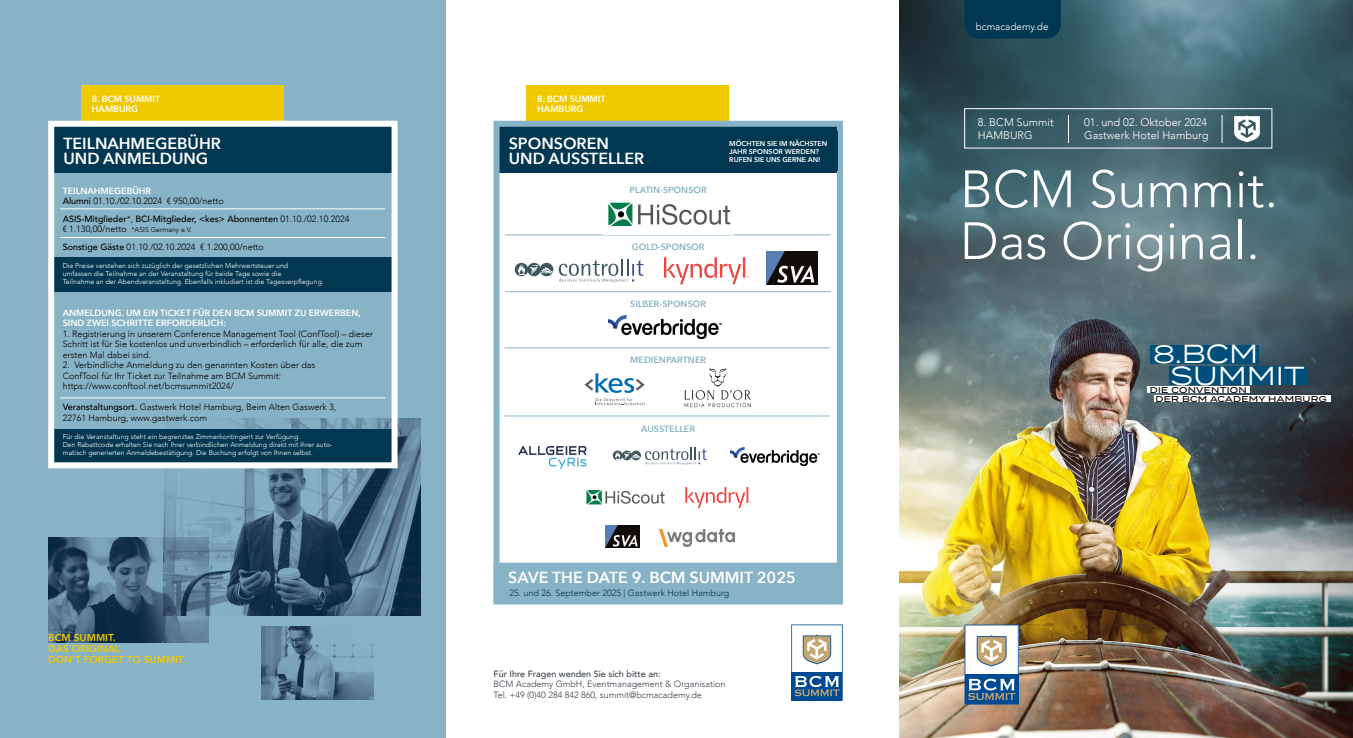
<style>
.page{position:relative;width:1353px;height:738px;background:#fff}
.page>*{position:absolute;margin:0;border:0;box-sizing:border-box;transform-origin:0 0}
.t1{font:300 51.8px/51.8px "Avenir";color:#fff}
.t2{font:26.1px "Termina";color:#fff}
.t3{font:600 16px/15px "Avenir Next";color:#fff}
.t4{font:300 11px/13px "Avenir";color:#fff}
.t5{font:800 10px/11px "Avenir";color:#f0ca00}
.t6{font:300 10px "Avenir";color:#fff}
.t7{font:300 9px/10.5px "Avenir";color:#000}
.t8{font:600 9px/10px "Avenir Next";color:#fff}
.t9{font:500 9px/17.5px "Avenir";color:#000}
.t10{font:300 9px/10.5px "Avenir";color:#3b444d}
.t11{font:600 9px "Avenir Next";color:#88b3c6}
.t12{font:300 9px "Avenir";color:#023751}
.t13{font:500 9px "Avenir";color:#3b444d}
.t14{font:500 8.4px "Termina";letter-spacing:.03em;color:#000}
.t15{font:300 7px/8px "Avenir";color:#fff}
.t16{font:600 7px/8px "Avenir Next";color:#fff}
.t17{font:300 7px "Avenir";color:#000}
.s1{font-weight:300}
.s2{font-size:9px}
.s3{font-weight:500}
.s4{font-size:24.9px}
</style>
<div class="page">
<div style="left:493px;top:562px;width:349px;height:39px;background:#88b3c6"></div>
<div style="left:0;top:0;width:445px;height:737px;background:#88b3c6"></div>
<img style="left:163px;top:418px;width:257px;height:197px">
<img style="left:48px;top:537px;width:161px;height:105px">
<img style="left:899px;top:0;width:453px;height:737px">
<svg style="left:964px;top:624px;width:54px;height:80px"></svg>
<div style="left:964px;top:0;width:96px;height:39px;background:#023751"></div>
<div style="left:1150px;top:345px;width:108px;height:18px;background:#004f7b"></div>
<div style="left:1169px;top:366px;width:137px;height:18px;background:#004f7b"></div>
<div style="left:1146px;top:386px;width:103px;height:6px;background:#fff"></div>
<div style="left:1153px;top:395px;width:176px;height:6px;background:#fff"></div>
<hr style="left:505px;top:234px;width:325px;height:1px;background:#88b3c6">
<hr style="left:505px;top:291px;width:325px;height:1px;background:#88b3c6">
<svg style="left:791px;top:624px;width:51px;height:76px"></svg>
<div style="left:964px;top:108px;width:307px;height:40px;border:1px solid #fff"></div>
<svg style="left:1068px;top:115px;width:1px;height:28px"></svg>
<svg style="left:1221px;top:115px;width:1px;height:28px"></svg>
<svg style="left:1233px;top:115px;width:26px;height:27px"></svg>
<div style="left:81px;top:85px;width:202px;height:40px;background:#f0ca00"></div>
<div style="left:526px;top:85px;width:202px;height:40px;background:#f0ca00"></div>
<hr style="left:60px;top:208px;width:325px;height:1px;background:#fff">
<hr style="left:60px;top:237px;width:325px;height:1px;background:#fff">
<div style="left:53px;top:257px;width:339px;height:34px;background:#023751"></div>
<div style="left:53px;top:125px;width:339px;height:47px;background:#023751"></div>
<div style="left:498px;top:125px;width:340px;height:47px;background:#023751"></div>
<hr style="left:60px;top:397px;width:325px;height:1px;background:#fff">
<div style="left:53px;top:429px;width:340px;height:34px;background:#023751"></div>
<img style="left:261px;top:626px;width:113px;height:73px">
<div style="left:48px;top:121px;width:349px;height:347px;border:6px solid #fff"></div>
<div style="left:493px;top:121px;width:349px;height:483px;border:6px solid #88b3c6"></div>
<svg style="left:612px;top:447px;width:94px;height:17px"></svg>
<img style="left:586px;top:489px;width:79px;height:16px">
<img style="left:659px;top:529px;width:75px;height:17px">
<svg style="left:685px;top:487px;width:66px;height:20px"></svg>
<hr style="left:504px;top:347px;width:325px;height:1px;background:#88b3c6">
<div style="left:719px;top:131px;width:118px;height:39px;background:#023751"></div>
<svg style="left:584px;top:373px;width:60px;height:19px"></svg>
<svg style="left:595px;top:398px;width:49px;height:7px"></svg>
<hr style="left:504px;top:415px;width:325px;height:1px;background:#88b3c6">
<svg style="left:514px;top:259px;width:129px;height:23px"></svg>
<img style="left:608px;top:315px;width:113px;height:23px">
<svg style="left:664px;top:257px;width:84px;height:27px"></svg>
<img style="left:608px;top:202px;width:123px;height:24px">
<img style="left:766px;top:251px;width:51px;height:33px">
<img style="left:518px;top:446px;width:69px;height:23px">
<img style="left:730px;top:447px;width:89px;height:17px">
<img style="left:605px;top:525px;width:34px;height:22px">
<img style="left:684px;top:368px;width:67px;height:39px">
<p class="t8" style="left:92px;top:93px;width:70px">8. BCM SUMMIT<br>HAMBURG</p>
<p class="t8" style="left:537px;top:93px;width:70px">8. BCM SUMMIT<br>HAMBURG</p>
<h3 class="t3" style="left:63px;top:136px;width:159px">TEILNAHMEGEBÜHR<br>UND ANMELDUNG</h3>
<h3 class="t3" style="left:508px;top:136px;width:137px">SPONSOREN<br>UND AUSSTELLER</h3>
<p class="t8" style="left:63px;top:185px;width:90px">TEILNAHMEGEBÜHR</p>
<p class="t9" style="left:63px;top:191px;width:288px">Alumni <span class="s1">01.10./02.10.2024 € 950,00/netto<br></span>ASIS-Mitglieder<span class="s1">*,</span> BCI-Mitglieder, &lt;kes&gt; Abonnenten <span class="s1">01.10./02.10.2024</span></p>
<p class="t17" style="left:63px;top:225px;width:131px"><span class="s2">€ 1.130,00/netto</span> *ASIS Germany e.V.</p>
<p class="t7" style="left:63px;top:241px;width:203px"><span class="s3">Sonstige Gäste</span> 01.10./02.10.2024 € 1.200,00/netto</p>
<p class="t15" style="left:63px;top:261px;width:262px">Die Preise verstehen sich zuzüglich der gesetzlichen Mehrwertsteuer und<br>umfassen die Teilnahme an der Veranstaltung für beide Tage sowie die<br>Teilnahme an der Abendveranstaltung. Ebenfalls inkludiert ist die Tagesverpflegung.</p>
<p class="t8" style="left:63px;top:307px;width:299px;line-height:10.5px">ANMELDUNG. UM EIN TICKET FÜR DEN BCM SUMMIT ZU ERWERBEN,<br>SIND ZWEI SCHRITTE ERFORDERLICH:</p>
<p class="t7" style="left:63px;top:328px;width:312px">1. Registrierung in unserem Conference Management Tool (ConfTool) – dieser<br>Schritt ist für Sie kostenlos und unverbindlich – erforderlich für alle, die zum ersten Mal dabei sind.</p>
<p class="t7" style="left:63px;top:359px;width:254px">2. Verbindliche Anmeldung zu den genannten Kosten über das<br>ConfTool für Ihr Ticket zur Teilnahme am BCM Summit: https://www.conftool.net/bcmsummit2024/</p>
<p class="t7" style="left:63px;top:401px;width:275px"><span class="s3">Veranstaltungsort.</span> Gastwerk Hotel Hamburg, Beim Alten Gaswerk 3,<br>22761 Hamburg, www.gastwerk.com</p>
<p class="t15" style="left:63px;top:432px;width:271px">Für die Veranstaltung steht ein begrenztes Zimmerkontingent zur Verfügung.<br>Den Rabattcode erhalten Sie nach Ihrer verbindlichen Anmeldung direkt mit Ihrer auto&shy;matisch generierten Anmeldebestätigung. Die Buchung erfolgt von Ihnen selbst.</p>
<p class="t11" style="left:629px;top:182px;width:79px">PLATIN-SPONSOR</p>
<p class="t11" style="left:631px;top:239px;width:74px">GOLD-SPONSOR</p>
<p class="t11" style="left:630px;top:295px;width:77px">SILBER-SPONSOR</p>
<p class="t11" style="left:630px;top:351px;width:77px">MEDIENPARTNER</p>
<p class="t11" style="left:641px;top:421px;width:55px">AUSSTELLER</p>
<p class="t16" style="left:729px;top:139px;width:99px">MÖCHTEN SIE IM NÄCHSTEN<br>JAHR SPONSOR WERDEN?<br>RUFEN SIE UNS GERNE AN!</p>
<h3 class="t3" style="left:508px;top:569px;width:289px">SAVE THE DATE 9. BCM SUMMIT 2025</h3>
<p class="t5" style="left:48px;top:631px;width:139px">BCM SUMMIT.<br>DAS ORIGINAL.<br>DON‘T FORGET TO SUMMIT.</p>
<p class="t12" style="left:509px;top:587px;width:221px">25. und 26. September 2025 | Gastwerk Hotel Hamburg</p>
<p class="t13" style="left:493px;top:665px;width:168px">Für Ihre Fragen wenden Sie sich bitte an:</p>
<p class="t10" style="left:493px;top:678px;width:233px">BCM Academy GmbH, Eventmanagement &amp; Organisation<br>Tel. +49 (0)40 284 842 860, summit@bcmacademy.de</p>
<p class="t6" style="left:975px;top:20px;width:74px">bcmacademy.de</p>
<p class="t4" style="left:977px;top:116px;width:78px">8. BCM Summit<br>HAMBURG</p>
<p class="t4" style="left:1084px;top:116px;width:126px">01. und 02. Oktober 2024<br>Gastwerk Hotel Hamburg</p>
<h1 class="t1" style="left:960px;top:163px;width:319px">BCM Summit.<br>Das Original.</h1>
<h2 class="t2" style="left:1152px;top:335px;width:107px"><span class="s4">8</span>.BCM</h2>
<p class="t14" style="left:1149px;top:383px;width:98px">DIE CONVENTION</p>
<h2 class="t2" style="left:1170px;top:356px;width:136px">SUMMIT</h2>
<p class="t14" style="left:1155px;top:392px;width:173px">DER BCM ACADEMY HAMBURG</p>
</div>
